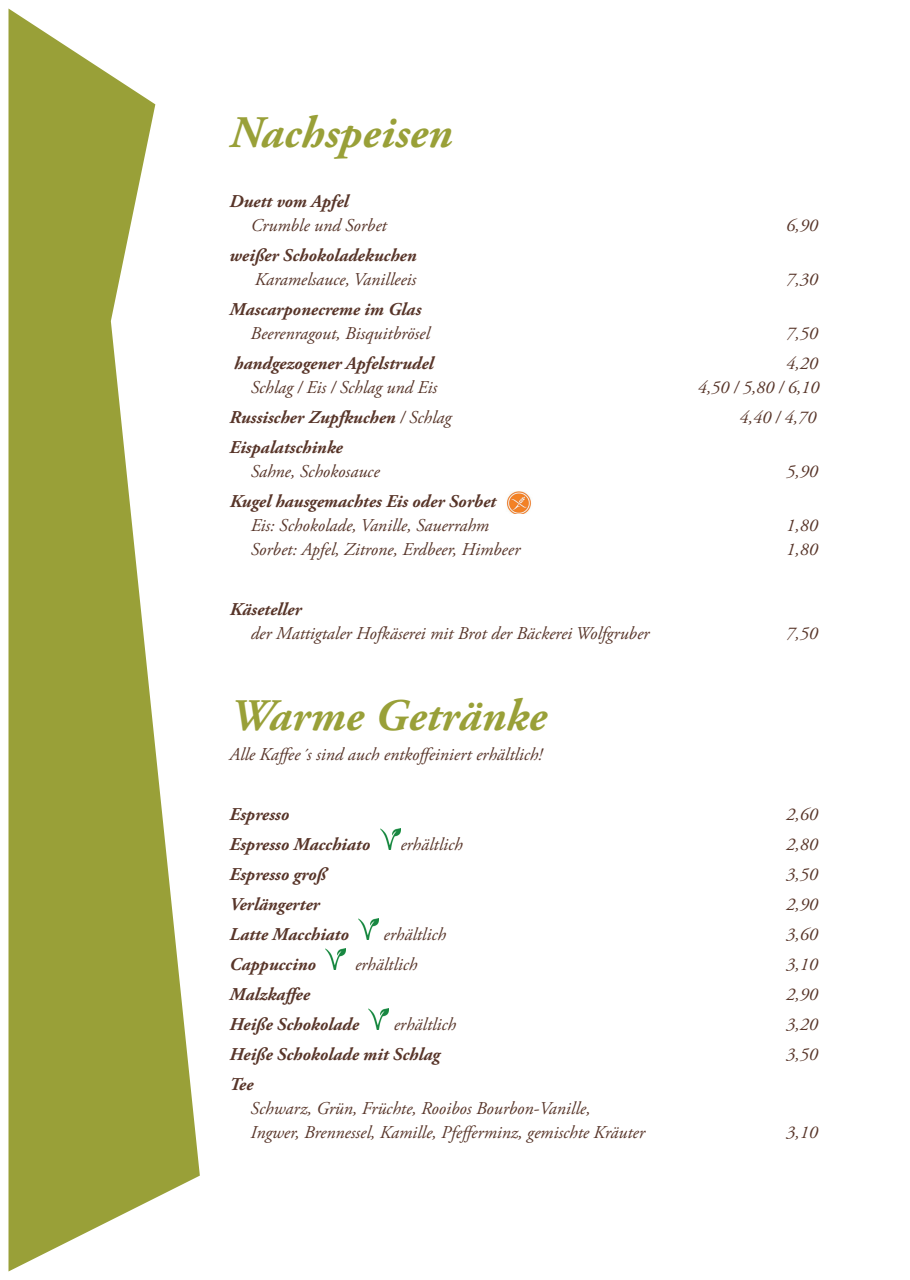
<style>
.page{position:relative;width:910px;height:1280px;background:#fff}
.page>*{position:absolute;margin:0;border:0;box-sizing:border-box;transform-origin:0 0}
.t1{font:italic 700 45px "Adobe Garamond Pro";letter-spacing:.005em;color:#99a038}
.t2{font:italic 18px/24px "Adobe Garamond Pro";color:#583529}
.t3{font:italic 700 18px "Adobe Garamond Pro";color:#583529}
.s1{font-weight:400}
</style>
<div class="page">
<svg style="left:9px;top:9px;width:191px;height:1262px;fill:#99a038"></svg>
<img style="left:358px;top:918px;width:20px;height:21px">
<img style="left:325px;top:948px;width:20px;height:21px">
<img style="left:368px;top:1008px;width:20px;height:21px">
<img style="left:380px;top:828px;width:20px;height:21px">
<img style="left:506px;top:491px;width:25px;height:23px">
<h1 class="t1" style="left:230px;top:107px;width:224px">Nachspeisen</h1>
<p class="t3" style="left:230px;top:191px;width:120px">Duett vom Apfel</p>
<p class="t2" style="left:251px;top:214px;width:137px">Crumble und Sorbet</p>
<p class="t2" style="left:786px;top:214px;width:33px">6,90</p>
<p class="t3" style="left:230px;top:245px;width:188px">weißer Schokoladekuchen</p>
<p class="t2" style="left:255px;top:268px;width:163px">Karamelsauce, Vanilleeis</p>
<p class="t2" style="left:786px;top:268px;width:33px">7,30</p>
<p class="t3" style="left:230px;top:299px;width:193px">Mascarponecreme im Glas</p>
<p class="t2" style="left:251px;top:322px;width:181px">Beerenragout, Bisquitbrösel</p>
<p class="t2" style="left:786px;top:322px;width:33px">7,50</p>
<p class="t3" style="left:234px;top:353px;width:201px">handgezogener Apfelstrudel</p>
<p class="t2" style="left:786px;top:352px;width:33px">4,20</p>
<p class="t2" style="left:251px;top:376px;width:188px">Schlag / Eis / Schlag und Eis</p>
<p class="t2" style="left:698px;top:376px;width:123px">4,50 / 5,80 / 6,10</p>
<p class="t3" style="left:230px;top:407px;width:223px">Russischer Zupfkuchen <span class="s1">/ Schlag</span></p>
<p class="t2" style="left:739px;top:406px;width:78px">4,40 / 4,70</p>
<p class="t3" style="left:230px;top:437px;width:115px">Eispalatschinke</p>
<p class="t2" style="left:251px;top:460px;width:130px">Sahne, Schokosauce</p>
<p class="t2" style="left:786px;top:460px;width:33px">5,90</p>
<p class="t3" style="left:230px;top:491px;width:268px">Kugel hausgemachtes Eis oder Sorbet</p>
<p class="t2" style="left:251px;top:514px;width:240px">Eis: Schokolade, Vanille, Sauerrahm</p>
<p class="t2" style="left:786px;top:514px;width:33px">1,80</p>
<p class="t2" style="left:251px;top:538px;width:271px">Sorbet: Apfel, Zitrone, Erdbeer, Himbeer</p>
<p class="t2" style="left:786px;top:538px;width:33px">1,80</p>
<p class="t3" style="left:230px;top:599px;width:73px">Käseteller</p>
<p class="t2" style="left:251px;top:622px;width:400px">der Mattigtaler Hofkäserei mit Brot der Bäckerei Wolfgruber</p>
<p class="t2" style="left:786px;top:622px;width:33px">7,50</p>
<h1 class="t1" style="left:230px;top:689px;width:318px">Warme Getränke</h1>
<p class="t2" style="left:230px;top:742px;width:314px">Alle Kaffee´s sind auch entkoffeiniert erhältlich!</p>
<p class="t3" style="left:230px;top:803px;width:61px">Espresso</p>
<p class="t2" style="left:786px;top:802px;width:33px">2,60</p>
<p class="t3" style="left:230px;top:833px;width:142px">Espresso Macchiato</p>
<p class="t2" style="left:400px;top:832px;width:64px">erhältlich</p>
<p class="t2" style="left:786px;top:832px;width:33px">2,80</p>
<p class="t3" style="left:230px;top:863px;width:98px">Espresso groß</p>
<p class="t2" style="left:786px;top:862px;width:33px">3,50</p>
<p class="t3" style="left:230px;top:893px;width:92px">Verlängerter</p>
<p class="t2" style="left:786px;top:892px;width:33px">2,90</p>
<p class="t3" style="left:230px;top:923px;width:121px">Latte Macchiato</p>
<p class="t2" style="left:384px;top:922px;width:64px">erhältlich</p>
<p class="t2" style="left:786px;top:922px;width:33px">3,60</p>
<p class="t3" style="left:230px;top:953px;width:88px">Cappuccino</p>
<p class="t2" style="left:355px;top:952px;width:64px">erhältlich</p>
<p class="t2" style="left:786px;top:952px;width:33px">3,10</p>
<p class="t3" style="left:230px;top:983px;width:82px">Malzkaffee</p>
<p class="t2" style="left:786px;top:982px;width:33px">2,90</p>
<p class="t3" style="left:230px;top:1013px;width:131px">Heiße Schokolade</p>
<p class="t2" style="left:394px;top:1012px;width:64px">erhältlich</p>
<p class="t2" style="left:786px;top:1012px;width:33px">3,20</p>
<p class="t3" style="left:230px;top:1043px;width:212px">Heiße Schokolade mit Schlag</p>
<p class="t2" style="left:786px;top:1042px;width:33px">3,50</p>
<p class="t3" style="left:230px;top:1073px;width:25px">Tee</p>
<p class="t2" style="left:251px;top:1096px;width:396px">Schwarz, Grün, Früchte, Rooibos Bourbon-Vanille,<br>Ingwer, Brennessel, Kamille, Pfefferminz, gemischte Kräuter</p>
<p class="t2" style="left:786px;top:1120px;width:33px">3,10</p>
</div>
